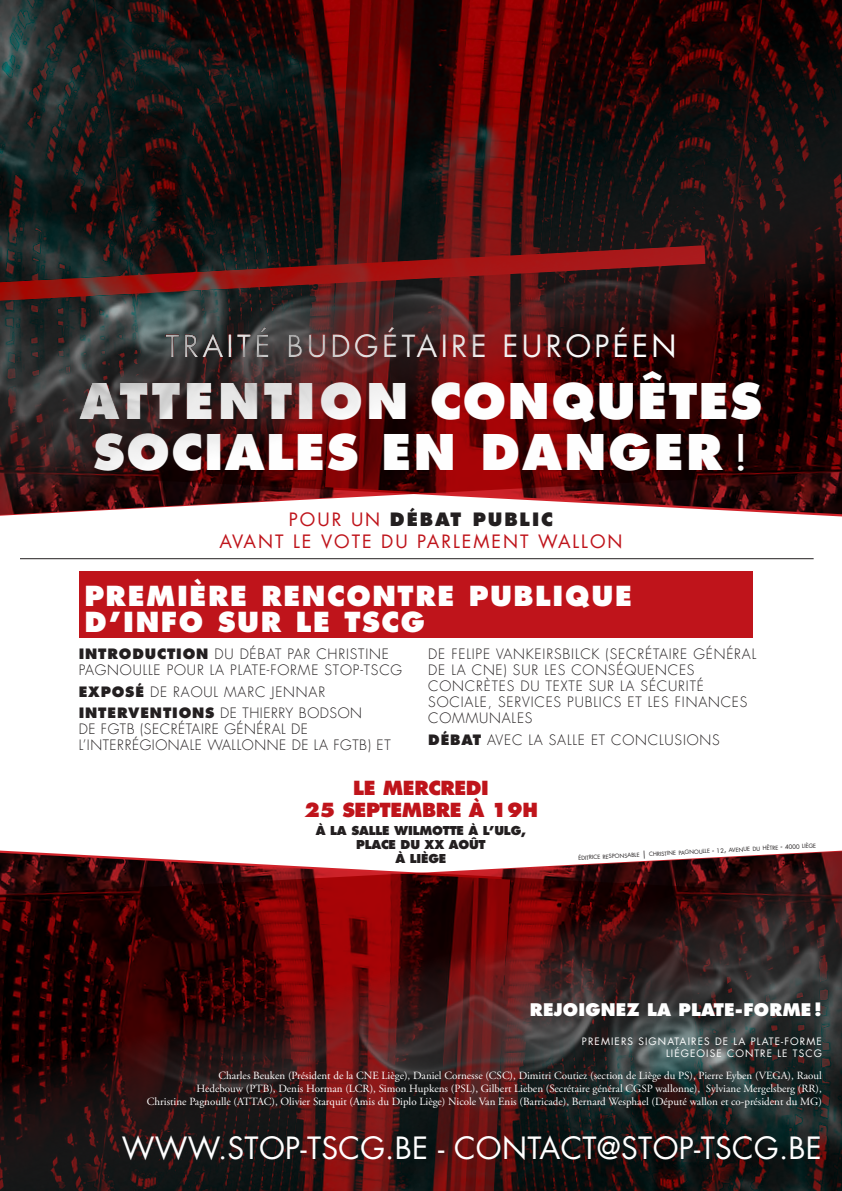
<style>
.page{position:relative;width:842px;height:1191px;background:#fff}
.page>*{position:absolute;margin:0;border:0;box-sizing:border-box;transform-origin:0 0}
.t1{font:800 48px/51px "Futura LT";letter-spacing:.03em;color:#fff}
.t2{font:30px "Futura LT";letter-spacing:.01em;color:#fff}
.t3{font:30px "Futura LT";letter-spacing:.11em;color:#fff}
.t4{font:800 27px/26px "Futura LT";letter-spacing:.06em;color:#fff}
.t5{font:800 19px "Futura LT";letter-spacing:-.02em;color:#bf141b}
.t6{font:18px/21.6px "Futura LT";letter-spacing:.11em;color:#bf141b;text-align:center}
.t7{font:800 17px "Futura LT";letter-spacing:.01em;color:#fff}
.t8{font:300 14px/16px "Futura LT";letter-spacing:.06em;color:#231f20}
.t9{font:300 14px/16px "Futura LT";letter-spacing:.04em;color:#231f20}
.t10{font:800 12px/14px "Futura LT";letter-spacing:-.02em;color:#231f20;text-align:center}
.t11{font:11px/13.2px "Adobe Garamond Pro";color:#fff;text-align:right}
.t12{font:10px/12px "Futura LT";letter-spacing:.11em;color:#fff;text-align:right}
.t13{font:5.6px "Futura LT";color:#231f20}
.s1{font-weight:400}
.s2{font-weight:800;color:#231f20}
.s3{font-weight:800}
.s4{font-size:8px}
.s5{font-size:6px}
</style>
<div class="page">
<img style="left:0;top:850px;width:842px;height:341px">
<hr style="left:20px;top:558px;width:794px;height:1px;background:#231f20">
<img style="left:0;top:0;width:842px;height:517px">
<div style="left:79px;top:571px;width:674px;height:67px;background:#bf141b"></div>
<p class="t3" style="left:165px;top:327px;width:513px">TRAITÉ BUDGÉTAIRE EUROPÉEN</p>
<p class="t1" style="left:80px;top:376px;width:684px">ATTENTION CONQUÊTES<br>SOCIALES EN DANGER <span class="s1">!</span></p>
<p class="t6" style="left:219px;top:508px;width:405px">POUR UN <span class="s2">DÉBAT PUBLIC<br></span>AVANT LE VOTE DU PARLEMENT WALLON</p>
<p class="t4" style="left:84px;top:583px;width:549px">PREMIÈRE RENCONTRE PUBLIQUE<br>D’INFO SUR LE TSCG</p>
<p class="t8" style="left:79px;top:646px;width:325px"><span class="s3">INTRODUCTION</span> DU DÉBAT PAR CHRISTINE<br>PAGNOULLE POUR LA PLATE-FORME STOP-TSCG</p>
<p class="t8" style="left:79px;top:684px;width:248px"><span class="s3">EXPOSÉ</span> DE RAOUL MARC JENNAR</p>
<p class="t9" style="left:79px;top:705px;width:314px"><span class="s3">INTERVENTIONS</span> DE THIERRY BODSON<br>DE FGTB (SECRÉTAIRE GÉNÉRAL DE<br>L’INTERRÉGIONALE WALLONNE DE LA FGTB) ET</p>
<p class="t8" style="left:428px;top:646px;width:330px">DE FELIPE VANKEIRSBILCK (SECRÉTAIRE GÉNÉRAL DE LA CNE) SUR LES CONSÉQUENCES CONCRÈTES DU TEXTE SUR LA SÉCURITÉ SOCIALE, SERVICES PUBLICS ET LES FINANCES COMMUNALES</p>
<p class="t8" style="left:428px;top:732px;width:293px"><span class="s3">DÉBAT</span> AVEC LA SALLE ET CONCLUSIONS</p>
<p class="t5" style="left:353px;top:775px;width:137px">LE MERCREDI</p>
<p class="t5" style="left:304px;top:798px;width:235px">25 SEPTEMBRE À 19H</p>
<p class="t13" style="left:578px;top:854px;width:240px;rotate:-3deg">éditrice responsable <span class="s4">|</span> christine pagnoulle <span class="s4">-</span> <span class="s5">12</span><span class="s4">,</span> avenue du hêtre <span class="s4">-</span> <span class="s5">4000</span> liège</p>
<p class="t10" style="left:316px;top:824px;width:212px">À LA SALLE WILMOTTE À L’ULG,</p>
<p class="t10" style="left:356px;top:838px;width:131px">PLACE DU XX AOÛT<br>À LIÈGE</p>
<p class="t7" style="left:530px;top:998px;width:293px">REJOIGNEZ LA PLATE-FORME!</p>
<p class="t12" style="left:582px;top:1035px;width:241px">PREMIERS SIGNATAIRES DE LA PLATE-FORME<br>LIÉGEOISE CONTRE LE TSCG</p>
<p class="t11" style="left:147px;top:1069px;width:676px">Charles Beuken (Président de la CNE Liège), Daniel Cornesse (CSC), Dimitri Coutiez (section de Liège du PS), Pierre Eyben (VEGA), Raoul<br>Hedebouw (PTB), Denis Horman (LCR), Simon Hupkens (PSL), Gilbert Lieben (Secrétaire général CGSP wallonne), Sylviane Mergelsberg (RR),<br>Christine Pagnoulle (ATTAC), Olivier Starquit (Amis du Diplo Liège) Nicole Van Enis (Barricade), Bernard Wesphael (Député wallon et co-président du MG)</p>
<p class="t2" style="left:122px;top:1129px;width:701px">WWW.STOP-TSCG.BE - CONTACT@STOP-TSCG.BE</p>
</div>
